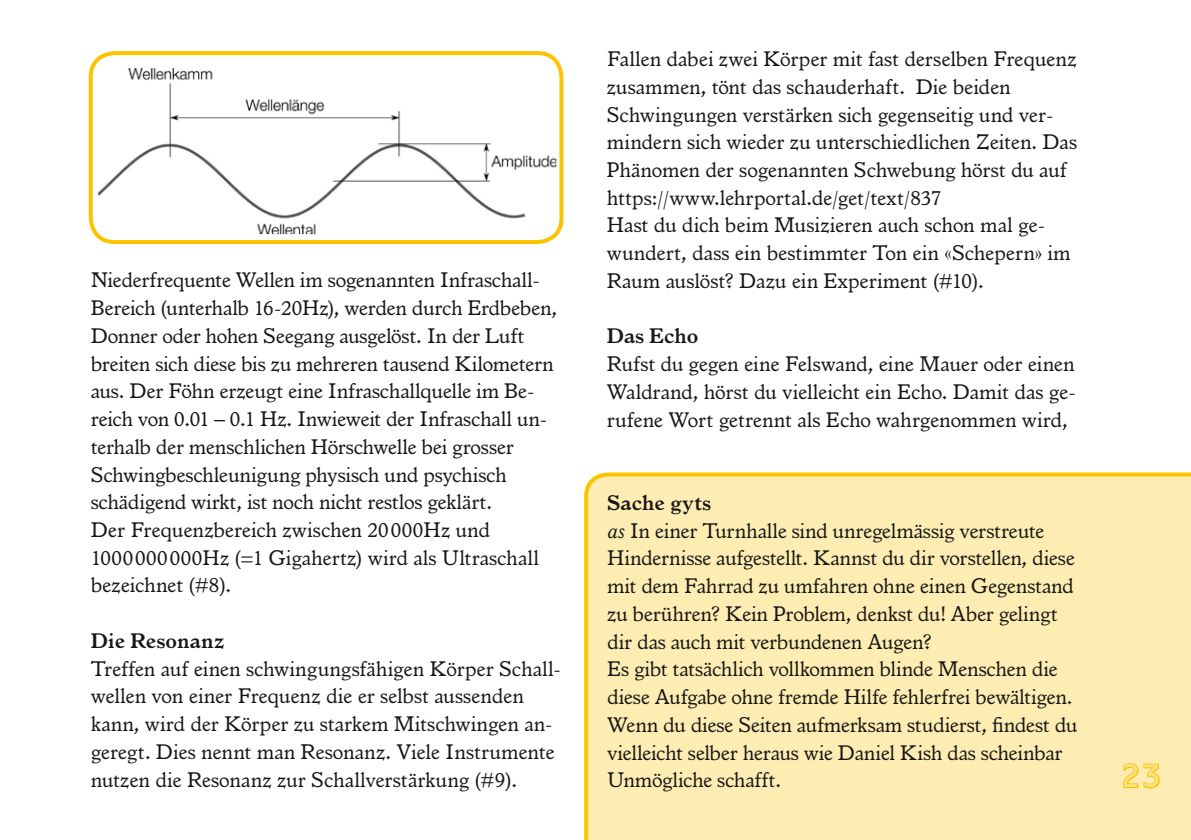
<style>
.page{position:relative;width:1191px;height:840px;background:#fff}
.page>*{position:absolute;margin:0;border:0;box-sizing:border-box;transform-origin:0 0}
.t1{font:36px "OCRB10 Pitch BT";color:#fee180}
.t2{font:21px/27.6px "Italian Old Style MT Std";letter-spacing:-.01em;color:#181716}
.t3{font:700 21px "Italian Old Style MT Std";letter-spacing:.005em;color:#181716}
.s1{font-weight:700}
.s2{font-style:italic}
</style>
<div class="page">
<img style="left:98px;top:68px;width:458px;height:166px">
<div style="left:89px;top:51px;width:474px;height:193px;border:4px solid #fdc300;border-radius:24px"></div>
<div style="left:584px;top:472px;width:607px;height:367px;background:#feedb3"></div>
<svg style="left:1121px;top:761px;width:39px;height:28px"></svg>
<p class="t2" style="left:91px;top:266px;width:468px">Niederfrequente Wellen im sogenannten Infraschall-Bereich (unterhalb 16-20Hz), werden durch Erdbeben, Donner oder hohen Seegang ausgelöst. In der Luft breiten sich diese bis zu mehreren tausend Kilometern aus. Der Föhn erzeugt eine Infraschallquelle im Be&shy;reich von 0.01 – 0.1 Hz. Inwieweit der Infraschall un&shy;terhalb der menschlichen Hörschwelle bei grosser Schwingbeschleunigung physisch und psychisch schädigend wirkt, ist noch nicht restlos geklärt.<br>Der Frequenzbereich zwischen 20000Hz und 1000000000Hz (=1 Gigahertz) wird als Ultraschall bezeichnet (#8).</p>
<p class="t3" style="left:91px;top:627px;width:135px">Die Resonanz</p>
<p class="t2" style="left:91px;top:654px;width:472px">Treffen auf einen schwingungsfähigen Körper Schall&shy;wellen von einer Frequenz die er selbst aussenden kann, wird der Körper zu starkem Mitschwingen an&shy;geregt. Dies nennt man Resonanz. Viele Instrumente nutzen die Resonanz zur Schallverstärkung (#9).</p>
<p class="t2" style="left:607px;top:45px;width:472px">Fallen dabei zwei Körper mit fast derselben Frequenz zusammen, tönt das schauderhaft. Die beiden Schwingungen verstärken sich gegenseitig und ver&shy;mindern sich wieder zu unterschiedlichen Zeiten. Das Phänomen der sogenannten Schwebung hörst du auf https://www.lehrportal.de/get/text/837<br>Hast du dich beim Musizieren auch schon mal ge&shy;wundert, dass ein bestimmter Ton ein «Schepern» im Raum auslöst? Dazu ein Experiment (#10).</p>
<p class="t3" style="left:607px;top:323px;width:93px">Das Echo</p>
<p class="t2" style="left:607px;top:350px;width:471px;text-align:justify">Rufst du gegen eine Felswand, eine Mauer oder einen Waldrand, hörst du vielleicht ein Echo. Damit das ge&shy;rufene Wort getrennt als Echo wahrgenommen wird,</p>
<p class="t2" style="left:607px;top:488px;width:471px"><span class="s1">Sache gyts<br></span><span class="s2">as</span> In einer Turnhalle sind unregelmässig verstreute Hindernisse aufgestellt. Kannst du dir vorstellen, diese mit dem Fahrrad zu umfahren ohne einen Gegenstand zu berühren? Kein Problem, denkst du! Aber gelingt dir das auch mit verbundenen Augen?<br>Es gibt tatsächlich vollkommen blinde Menschen die diese Aufgabe ohne fremde Hilfe fehlerfrei bewältigen.<br>Wenn du diese Seiten aufmerksam studierst, findest du vielleicht selber heraus wie Daniel Kish das scheinbar Unmögliche schafft.</p>
<h1 class="t1" style="left:1120px;top:760px;width:44px">23</h1>
</div>
